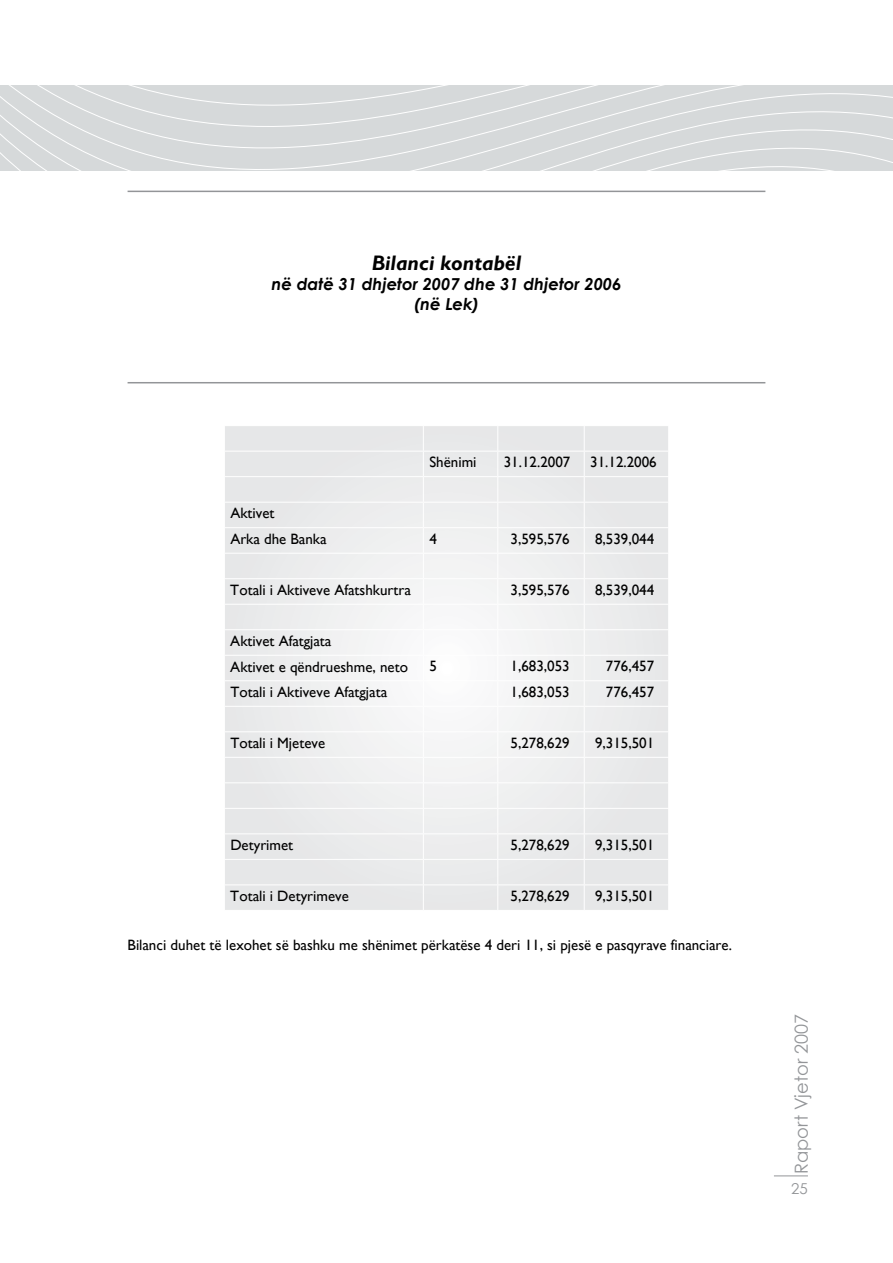
<style>
.page{position:relative;width:893px;height:1263px;background:#fff}
.page>*{position:absolute;margin:0;border:0;box-sizing:border-box;transform-origin:0 0}
.t1{font:italic 700 21px "Gill Sans";color:#000}
.t2{font:18px "Century Gothic";color:#939598}
.t3{font:italic 700 16.5px/19.8px "Century Gothic";color:#000;text-align:center}
.t4{font:15px/25.5px "Gill Sans";color:#000}
.t5{font:15px "Century Gothic";color:#939598}
</style>
<div class="page">
<hr style="left:128px;top:382px;width:637px;height:1px;background:#939598">
<hr style="left:128px;top:191px;width:637px;height:1px;background:#939598">
<hr style="left:774px;top:1175px;width:34px;height:1px;background:#939598">
<svg style="left:0;top:85px;width:893px;height:85px;background:#d8dbdc"></svg>
<svg style="left:225px;top:426px;width:443px;height:484px"></svg>
<hr style="left:224px;top:451px;width:199px;height:1px;background:#fff">
<hr style="left:224px;top:476px;width:199px;height:1px;background:#fff">
<hr style="left:224px;top:502px;width:199px;height:1px;background:#fff">
<hr style="left:224px;top:527px;width:199px;height:1px;background:#fff">
<hr style="left:224px;top:553px;width:199px;height:1px;background:#fff">
<hr style="left:224px;top:578px;width:199px;height:1px;background:#fff">
<hr style="left:224px;top:604px;width:199px;height:1px;background:#fff">
<hr style="left:224px;top:629px;width:199px;height:1px;background:#fff">
<hr style="left:224px;top:655px;width:199px;height:1px;background:#fff">
<hr style="left:224px;top:680px;width:199px;height:1px;background:#fff">
<hr style="left:224px;top:706px;width:199px;height:1px;background:#fff">
<hr style="left:224px;top:731px;width:199px;height:1px;background:#fff">
<hr style="left:224px;top:757px;width:199px;height:1px;background:#fff">
<hr style="left:224px;top:782px;width:199px;height:1px;background:#fff">
<hr style="left:224px;top:808px;width:199px;height:1px;background:#fff">
<hr style="left:224px;top:833px;width:199px;height:1px;background:#fff">
<hr style="left:224px;top:859px;width:199px;height:1px;background:#fff">
<hr style="left:224px;top:884px;width:199px;height:1px;background:#fff">
<svg style="left:423px;top:426px;width:1px;height:484px"></svg>
<svg style="left:497px;top:426px;width:1px;height:484px"></svg>
<svg style="left:584px;top:426px;width:1px;height:484px"></svg>
<hr style="left:423px;top:451px;width:75px;height:1px;background:#fff">
<hr style="left:498px;top:451px;width:86px;height:1px;background:#fff">
<hr style="left:584px;top:451px;width:85px;height:1px;background:#fff">
<hr style="left:423px;top:476px;width:75px;height:1px;background:#fff">
<hr style="left:498px;top:476px;width:86px;height:1px;background:#fff">
<hr style="left:584px;top:476px;width:85px;height:1px;background:#fff">
<hr style="left:423px;top:502px;width:75px;height:1px;background:#fff">
<hr style="left:498px;top:502px;width:86px;height:1px;background:#fff">
<hr style="left:584px;top:502px;width:85px;height:1px;background:#fff">
<hr style="left:423px;top:527px;width:75px;height:1px;background:#fff">
<hr style="left:498px;top:527px;width:86px;height:1px;background:#fff">
<hr style="left:584px;top:527px;width:85px;height:1px;background:#fff">
<hr style="left:423px;top:553px;width:75px;height:1px;background:#fff">
<hr style="left:498px;top:553px;width:86px;height:1px;background:#fff">
<hr style="left:584px;top:553px;width:85px;height:1px;background:#fff">
<hr style="left:423px;top:578px;width:75px;height:1px;background:#fff">
<hr style="left:498px;top:578px;width:86px;height:1px;background:#fff">
<hr style="left:584px;top:578px;width:85px;height:1px;background:#fff">
<hr style="left:423px;top:604px;width:75px;height:1px;background:#fff">
<hr style="left:498px;top:604px;width:86px;height:1px;background:#fff">
<hr style="left:584px;top:604px;width:85px;height:1px;background:#fff">
<hr style="left:423px;top:629px;width:75px;height:1px;background:#fff">
<hr style="left:498px;top:629px;width:86px;height:1px;background:#fff">
<hr style="left:584px;top:629px;width:85px;height:1px;background:#fff">
<hr style="left:423px;top:655px;width:75px;height:1px;background:#fff">
<hr style="left:498px;top:655px;width:86px;height:1px;background:#fff">
<hr style="left:584px;top:655px;width:85px;height:1px;background:#fff">
<hr style="left:423px;top:680px;width:75px;height:1px;background:#fff">
<hr style="left:498px;top:680px;width:86px;height:1px;background:#fff">
<hr style="left:584px;top:680px;width:85px;height:1px;background:#fff">
<hr style="left:423px;top:706px;width:75px;height:1px;background:#fff">
<hr style="left:498px;top:706px;width:86px;height:1px;background:#fff">
<hr style="left:584px;top:706px;width:85px;height:1px;background:#fff">
<hr style="left:423px;top:731px;width:75px;height:1px;background:#fff">
<hr style="left:498px;top:731px;width:86px;height:1px;background:#fff">
<hr style="left:584px;top:731px;width:85px;height:1px;background:#fff">
<hr style="left:423px;top:757px;width:75px;height:1px;background:#fff">
<hr style="left:498px;top:757px;width:86px;height:1px;background:#fff">
<hr style="left:584px;top:757px;width:85px;height:1px;background:#fff">
<hr style="left:423px;top:782px;width:75px;height:1px;background:#fff">
<hr style="left:498px;top:782px;width:86px;height:1px;background:#fff">
<hr style="left:584px;top:782px;width:85px;height:1px;background:#fff">
<hr style="left:423px;top:808px;width:75px;height:1px;background:#fff">
<hr style="left:498px;top:808px;width:86px;height:1px;background:#fff">
<hr style="left:584px;top:808px;width:85px;height:1px;background:#fff">
<hr style="left:423px;top:833px;width:75px;height:1px;background:#fff">
<hr style="left:498px;top:833px;width:86px;height:1px;background:#fff">
<hr style="left:584px;top:833px;width:85px;height:1px;background:#fff">
<hr style="left:423px;top:859px;width:75px;height:1px;background:#fff">
<hr style="left:498px;top:859px;width:86px;height:1px;background:#fff">
<hr style="left:584px;top:859px;width:85px;height:1px;background:#fff">
<hr style="left:423px;top:884px;width:75px;height:1px;background:#fff">
<hr style="left:498px;top:884px;width:86px;height:1px;background:#fff">
<hr style="left:584px;top:884px;width:85px;height:1px;background:#fff">
<h1 class="t1" style="left:372px;top:251px;width:151px">Bilanci kontabël</h1>
<p class="t3" style="left:272px;top:274px;width:351px">në datë 31 dhjetor 2007 dhe 31 dhjetor 2006 (në Lek)</p>
<p class="t4" style="left:230px;top:501px;width:98px">Aktivet<br>Arka dhe Banka</p>
<p class="t4" style="left:429px;top:450px;width:49px">Shënimi</p>
<p class="t4" style="left:504px;top:450px;width:68px">31.12.2007</p>
<p class="t4" style="left:590px;top:450px;width:68px">31.12.2006</p>
<p class="t4" style="left:429px;top:526px;width:9px">4</p>
<p class="t4" style="left:511px;top:526px;width:61px">3,595,576</p>
<p class="t4" style="left:595px;top:526px;width:61px">8,539,044</p>
<p class="t4" style="left:230px;top:577px;width:182px">Totali i Aktiveve Afatshkurtra</p>
<p class="t4" style="left:511px;top:577px;width:61px">3,595,576</p>
<p class="t4" style="left:595px;top:577px;width:61px">8,539,044</p>
<p class="t4" style="left:230px;top:628px;width:179px">Aktivet Afatgjata<br>Aktivet e qëndrueshme, neto</p>
<p class="t4" style="left:429px;top:654px;width:9px">5</p>
<p class="t4" style="left:511px;top:654px;width:61px">1,683,053</p>
<p class="t4" style="left:606px;top:654px;width:50px">776,457</p>
<p class="t4" style="left:230px;top:679px;width:158px">Totali i Aktiveve Afatgjata</p>
<p class="t4" style="left:511px;top:679px;width:61px">1,683,053</p>
<p class="t4" style="left:606px;top:679px;width:50px">776,457</p>
<p class="t4" style="left:230px;top:730px;width:97px">Totali i Mjeteve</p>
<p class="t4" style="left:511px;top:730px;width:61px">5,278,629</p>
<p class="t4" style="left:595px;top:730px;width:61px">9,315,501</p>
<p class="t4" style="left:230px;top:832px;width:64px">Detyrimet</p>
<p class="t4" style="left:511px;top:832px;width:61px">5,278,629</p>
<p class="t4" style="left:595px;top:832px;width:61px">9,315,501</p>
<p class="t4" style="left:230px;top:883px;width:120px">Totali i Detyrimeve</p>
<p class="t4" style="left:511px;top:883px;width:61px">5,278,629</p>
<p class="t4" style="left:595px;top:883px;width:61px">9,315,501</p>
<p class="t4" style="left:128px;top:932px;width:606px">Bilanci duhet të lexohet së bashku me shënimet përkatëse 4 deri 11, si pjesë e pasqyrave financiare.</p>
<p class="t2" style="left:789px;top:1174px;width:161px;rotate:-90deg">Raport Vjetor 2007</p>
<p class="t5" style="left:791px;top:1178px;width:18px">25</p>
</div>
